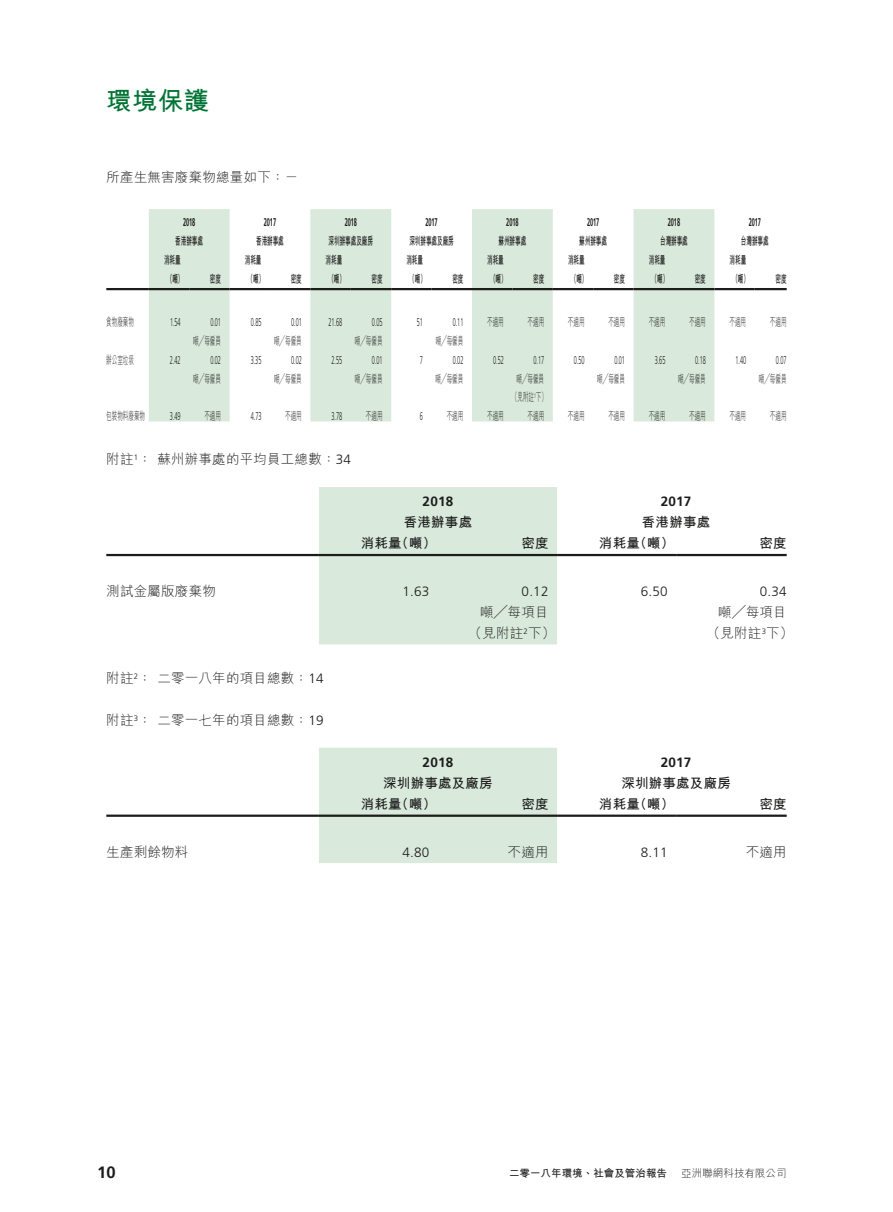
<style>
.page{position:relative;width:893px;height:1212px;background:#fff}
.page>*{position:absolute;margin:0;border:0;box-sizing:border-box;transform-origin:0 0}
.t1{font:700 25.5px "M Hei HK";color:#007435}
.t2{font:700 16.5px "Frutiger LT Std";color:#1c1c1b}
.t3{font:300 13.5px/21px "M Hei HK";letter-spacing:.015em;color:#1c1c1b;text-align:center}
.t4{font:700 13.5px "M Hei HK";letter-spacing:.015em;color:#1c1c1b}
.t5{font:300 13.5px "Frutiger LT Std";letter-spacing:.015em;color:#1c1c1b}
.t6{font:700 13.5px "Frutiger LT Std";letter-spacing:.015em;color:#1c1c1b}
.t7{font:300 11.25px/18.8px "M Hei HK";letter-spacing:-.015em;color:#1c1c1b;text-align:center;scale:.5 1}
.t8{font:700 11.25px/18.8px "M Hei HK";letter-spacing:-.015em;color:#1c1c1b;scale:.5 1}
.t9{font:300 11.25px "Frutiger LT Std";letter-spacing:-.015em;color:#1c1c1b;scale:.5 1}
.t10{font:700 11.25px "Frutiger LT Std";letter-spacing:-.015em;color:#1c1c1b;scale:.5 1}
.t11{font:700 10.5px "M Hei HK";letter-spacing:.005em;color:#1c1c1b}
.t12{font:300 10.5px "M Hei HK";letter-spacing:.005em;color:#1c1c1b}
.s1{font-family:"Frutiger LT Std"}
</style>
<div class="page">
<svg style="left:149px;top:209px;width:565px;height:212px;fill:#d9e9dc"></svg>
<hr style="left:106px;top:288px;width:43px;height:2px;background:#1c1c1b">
<hr style="left:149px;top:288px;width:40px;height:2px;background:#1c1c1b">
<hr style="left:189px;top:288px;width:41px;height:2px;background:#1c1c1b">
<hr style="left:230px;top:288px;width:40px;height:2px;background:#1c1c1b">
<hr style="left:270px;top:288px;width:40px;height:2px;background:#1c1c1b">
<hr style="left:310px;top:288px;width:41px;height:2px;background:#1c1c1b">
<hr style="left:351px;top:288px;width:40px;height:2px;background:#1c1c1b">
<hr style="left:391px;top:288px;width:41px;height:2px;background:#1c1c1b">
<hr style="left:432px;top:288px;width:40px;height:2px;background:#1c1c1b">
<hr style="left:472px;top:288px;width:40px;height:2px;background:#1c1c1b">
<hr style="left:512px;top:288px;width:41px;height:2px;background:#1c1c1b">
<hr style="left:553px;top:288px;width:40px;height:2px;background:#1c1c1b">
<hr style="left:593px;top:288px;width:41px;height:2px;background:#1c1c1b">
<hr style="left:634px;top:288px;width:40px;height:2px;background:#1c1c1b">
<hr style="left:674px;top:288px;width:40px;height:2px;background:#1c1c1b">
<hr style="left:714px;top:288px;width:41px;height:2px;background:#1c1c1b">
<hr style="left:755px;top:288px;width:32px;height:2px;background:#1c1c1b">
<div style="left:319px;top:487px;width:238px;height:157px;background:#d9e9dc"></div>
<hr style="left:106px;top:554px;width:213px;height:2px;background:#1c1c1b">
<hr style="left:319px;top:554px;width:119px;height:2px;background:#1c1c1b">
<hr style="left:438px;top:554px;width:119px;height:2px;background:#1c1c1b">
<hr style="left:557px;top:554px;width:119px;height:2px;background:#1c1c1b">
<hr style="left:676px;top:554px;width:111px;height:2px;background:#1c1c1b">
<div style="left:319px;top:748px;width:238px;height:115px;background:#d9e9dc"></div>
<hr style="left:106px;top:814px;width:213px;height:3px;background:#1c1c1b">
<hr style="left:319px;top:814px;width:119px;height:3px;background:#1c1c1b">
<hr style="left:438px;top:814px;width:119px;height:3px;background:#1c1c1b">
<hr style="left:557px;top:814px;width:119px;height:3px;background:#1c1c1b">
<hr style="left:676px;top:814px;width:111px;height:3px;background:#1c1c1b">
<h1 class="t1" style="left:106px;top:82px;width:105px">環境保護</h1>
<p class="t3" style="left:106px;top:166px;width:193px">所產生無害廢棄物總量如下：－</p>
<p class="t10" style="left:183px;top:216px;width:26px">2018</p>
<p class="t8" style="left:175px;top:231px;width:57px">香港辦事處</p>
<p class="t10" style="left:264px;top:216px;width:26px">2017</p>
<p class="t8" style="left:256px;top:231px;width:57px">香港辦事處</p>
<p class="t10" style="left:345px;top:216px;width:26px">2018</p>
<p class="t8" style="left:329px;top:231px;width:90px">深圳辦事處及廠房</p>
<p class="t10" style="left:425px;top:216px;width:26px">2017</p>
<p class="t8" style="left:409px;top:231px;width:90px">深圳辦事處及廠房</p>
<p class="t10" style="left:506px;top:216px;width:26px">2018</p>
<p class="t8" style="left:498px;top:231px;width:57px">蘇州辦事處</p>
<p class="t10" style="left:587px;top:216px;width:26px">2017</p>
<p class="t8" style="left:579px;top:231px;width:57px">蘇州辦事處</p>
<p class="t10" style="left:668px;top:216px;width:26px">2018</p>
<p class="t8" style="left:660px;top:231px;width:57px">台灣辦事處</p>
<p class="t10" style="left:749px;top:216px;width:26px">2017</p>
<p class="t8" style="left:741px;top:231px;width:57px">台灣辦事處</p>
<p class="t8" style="left:164px;top:250px;width:41px">消耗量（噸）</p>
<p class="t8" style="left:210px;top:268px;width:24px">密度</p>
<p class="t8" style="left:245px;top:250px;width:41px">消耗量（噸）</p>
<p class="t8" style="left:291px;top:268px;width:24px">密度</p>
<p class="t8" style="left:326px;top:250px;width:41px">消耗量（噸）</p>
<p class="t8" style="left:372px;top:268px;width:24px">密度</p>
<p class="t8" style="left:406px;top:250px;width:41px">消耗量（噸）</p>
<p class="t8" style="left:452px;top:268px;width:24px">密度</p>
<p class="t8" style="left:487px;top:250px;width:41px">消耗量（噸）</p>
<p class="t8" style="left:533px;top:268px;width:24px">密度</p>
<p class="t8" style="left:568px;top:250px;width:41px">消耗量（噸）</p>
<p class="t8" style="left:614px;top:268px;width:24px">密度</p>
<p class="t8" style="left:649px;top:250px;width:41px">消耗量（噸）</p>
<p class="t8" style="left:695px;top:268px;width:24px">密度</p>
<p class="t8" style="left:730px;top:250px;width:41px">消耗量（噸）</p>
<p class="t8" style="left:775px;top:268px;width:24px">密度</p>
<p class="t7" style="left:106px;top:312px;width:57px">食物廢棄物</p>
<p class="t9" style="left:170px;top:316px;width:23px">1.54</p>
<p class="t9" style="left:210px;top:316px;width:23px">0.01</p>
<p class="t7" style="left:193px;top:331px;width:57px">噸╱每僱員</p>
<p class="t9" style="left:251px;top:316px;width:23px">0.85</p>
<p class="t9" style="left:291px;top:316px;width:23px">0.01</p>
<p class="t7" style="left:274px;top:331px;width:57px">噸╱每僱員</p>
<p class="t9" style="left:329px;top:316px;width:29px">21.68</p>
<p class="t9" style="left:372px;top:316px;width:23px">0.05</p>
<p class="t7" style="left:355px;top:331px;width:57px">噸╱每僱員</p>
<p class="t9" style="left:417px;top:316px;width:14px">51</p>
<p class="t9" style="left:453px;top:316px;width:23px">0.11</p>
<p class="t7" style="left:436px;top:331px;width:57px">噸╱每僱員</p>
<p class="t7" style="left:487px;top:312px;width:35px">不適用</p>
<p class="t7" style="left:528px;top:312px;width:35px">不適用</p>
<p class="t7" style="left:568px;top:312px;width:35px">不適用</p>
<p class="t7" style="left:608px;top:312px;width:35px">不適用</p>
<p class="t7" style="left:649px;top:312px;width:35px">不適用</p>
<p class="t7" style="left:689px;top:312px;width:35px">不適用</p>
<p class="t7" style="left:729px;top:312px;width:35px">不適用</p>
<p class="t7" style="left:770px;top:312px;width:35px">不適用</p>
<p class="t7" style="left:106px;top:350px;width:57px">辦公室垃圾</p>
<p class="t9" style="left:170px;top:354px;width:23px">2.42</p>
<p class="t9" style="left:210px;top:354px;width:23px">0.02</p>
<p class="t7" style="left:193px;top:369px;width:57px">噸╱每僱員</p>
<p class="t9" style="left:251px;top:354px;width:23px">3.35</p>
<p class="t9" style="left:291px;top:354px;width:23px">0.02</p>
<p class="t7" style="left:274px;top:369px;width:57px">噸╱每僱員</p>
<p class="t9" style="left:332px;top:354px;width:23px">2.55</p>
<p class="t9" style="left:372px;top:354px;width:23px">0.01</p>
<p class="t7" style="left:355px;top:369px;width:57px">噸╱每僱員</p>
<p class="t9" style="left:420px;top:354px;width:8px">7</p>
<p class="t9" style="left:453px;top:354px;width:23px">0.02</p>
<p class="t7" style="left:436px;top:369px;width:57px">噸╱每僱員</p>
<p class="t9" style="left:493px;top:354px;width:23px">0.52</p>
<p class="t9" style="left:534px;top:354px;width:23px">0.17</p>
<p class="t7" style="left:512px;top:369px;width:72px">噸╱每僱員（見附註<sup>1</sup>下）</p>
<p class="t9" style="left:574px;top:354px;width:23px">0.50</p>
<p class="t9" style="left:614px;top:354px;width:23px">0.01</p>
<p class="t7" style="left:597px;top:369px;width:57px">噸╱每僱員</p>
<p class="t9" style="left:655px;top:354px;width:23px">3.65</p>
<p class="t9" style="left:695px;top:354px;width:23px">0.18</p>
<p class="t7" style="left:678px;top:369px;width:57px">噸╱每僱員</p>
<p class="t9" style="left:735px;top:354px;width:23px">1.40</p>
<p class="t9" style="left:776px;top:354px;width:23px">0.07</p>
<p class="t7" style="left:759px;top:369px;width:57px">噸╱每僱員</p>
<p class="t7" style="left:106px;top:406px;width:79px">包裝物料廢棄物</p>
<p class="t9" style="left:170px;top:410px;width:23px">3.49</p>
<p class="t7" style="left:204px;top:406px;width:35px">不適用</p>
<p class="t9" style="left:251px;top:410px;width:23px">4.73</p>
<p class="t7" style="left:285px;top:406px;width:35px">不適用</p>
<p class="t9" style="left:332px;top:410px;width:23px">3.78</p>
<p class="t7" style="left:366px;top:406px;width:35px">不適用</p>
<p class="t9" style="left:420px;top:410px;width:8px">6</p>
<p class="t7" style="left:447px;top:406px;width:35px">不適用</p>
<p class="t7" style="left:487px;top:406px;width:35px">不適用</p>
<p class="t7" style="left:528px;top:406px;width:35px">不適用</p>
<p class="t7" style="left:568px;top:406px;width:35px">不適用</p>
<p class="t7" style="left:608px;top:406px;width:35px">不適用</p>
<p class="t7" style="left:649px;top:406px;width:35px">不適用</p>
<p class="t7" style="left:689px;top:406px;width:35px">不適用</p>
<p class="t7" style="left:729px;top:406px;width:35px">不適用</p>
<p class="t7" style="left:770px;top:406px;width:35px">不適用</p>
<p class="t3" style="left:106px;top:448px;width:246px">附註<sup>1</sup>：蘇州辦事處的平均員工總數：<span class="s1">34</span></p>
<p class="t6" style="left:423px;top:494px;width:32px">2018</p>
<p class="t4" style="left:404px;top:513px;width:70px">香港辦事處</p>
<p class="t6" style="left:661px;top:494px;width:32px">2017</p>
<p class="t4" style="left:642px;top:513px;width:70px">香港辦事處</p>
<p class="t4" style="left:361px;top:534px;width:77px">消耗量（噸）</p>
<p class="t4" style="left:521px;top:534px;width:29px">密度</p>
<p class="t4" style="left:599px;top:534px;width:77px">消耗量（噸）</p>
<p class="t4" style="left:759px;top:534px;width:29px">密度</p>
<p class="t3" style="left:106px;top:580px;width:111px">測試金屬版廢棄物</p>
<p class="t5" style="left:403px;top:584px;width:28px">1.63</p>
<p class="t5" style="left:522px;top:584px;width:28px">0.12</p>
<p class="t3" style="left:469px;top:601px;width:88px">噸╱每項目<br>（見附註<sup>2</sup>下）</p>
<p class="t3" style="left:106px;top:667px;width:219px">附註<sup>2</sup>：二零一八年的項目總數：<span class="s1">14</span></p>
<p class="t3" style="left:106px;top:709px;width:219px">附註<sup>3</sup>：二零一七年的項目總數：<span class="s1">19</span></p>
<p class="t6" style="left:423px;top:754px;width:32px">2018</p>
<p class="t4" style="left:383px;top:773px;width:111px">深圳辦事處及廠房</p>
<p class="t5" style="left:641px;top:584px;width:28px">6.50</p>
<p class="t5" style="left:760px;top:584px;width:28px">0.34</p>
<p class="t3" style="left:707px;top:601px;width:88px">噸╱每項目<br>（見附註<sup>3</sup>下）</p>
<p class="t6" style="left:661px;top:754px;width:32px">2017</p>
<p class="t4" style="left:621px;top:773px;width:111px">深圳辦事處及廠房</p>
<p class="t4" style="left:361px;top:794px;width:77px">消耗量（噸）</p>
<p class="t4" style="left:521px;top:794px;width:29px">密度</p>
<p class="t4" style="left:599px;top:794px;width:77px">消耗量（噸）</p>
<p class="t4" style="left:759px;top:794px;width:29px">密度</p>
<p class="t3" style="left:106px;top:841px;width:84px">生產剩餘物料</p>
<p class="t5" style="left:403px;top:845px;width:28px">4.80</p>
<p class="t3" style="left:508px;top:841px;width:42px">不適用</p>
<p class="t5" style="left:641px;top:845px;width:28px">8.11</p>
<p class="t3" style="left:746px;top:841px;width:42px">不適用</p>
<h2 class="t2" style="left:97px;top:1162px;width:20px">10</h2>
<p class="t11" style="left:509px;top:1165px;width:160px">二零一八年環境、社會及管治報告</p>
<p class="t12" style="left:681px;top:1165px;width:107px">亞洲聯網科技有限公司</p>
</div>
